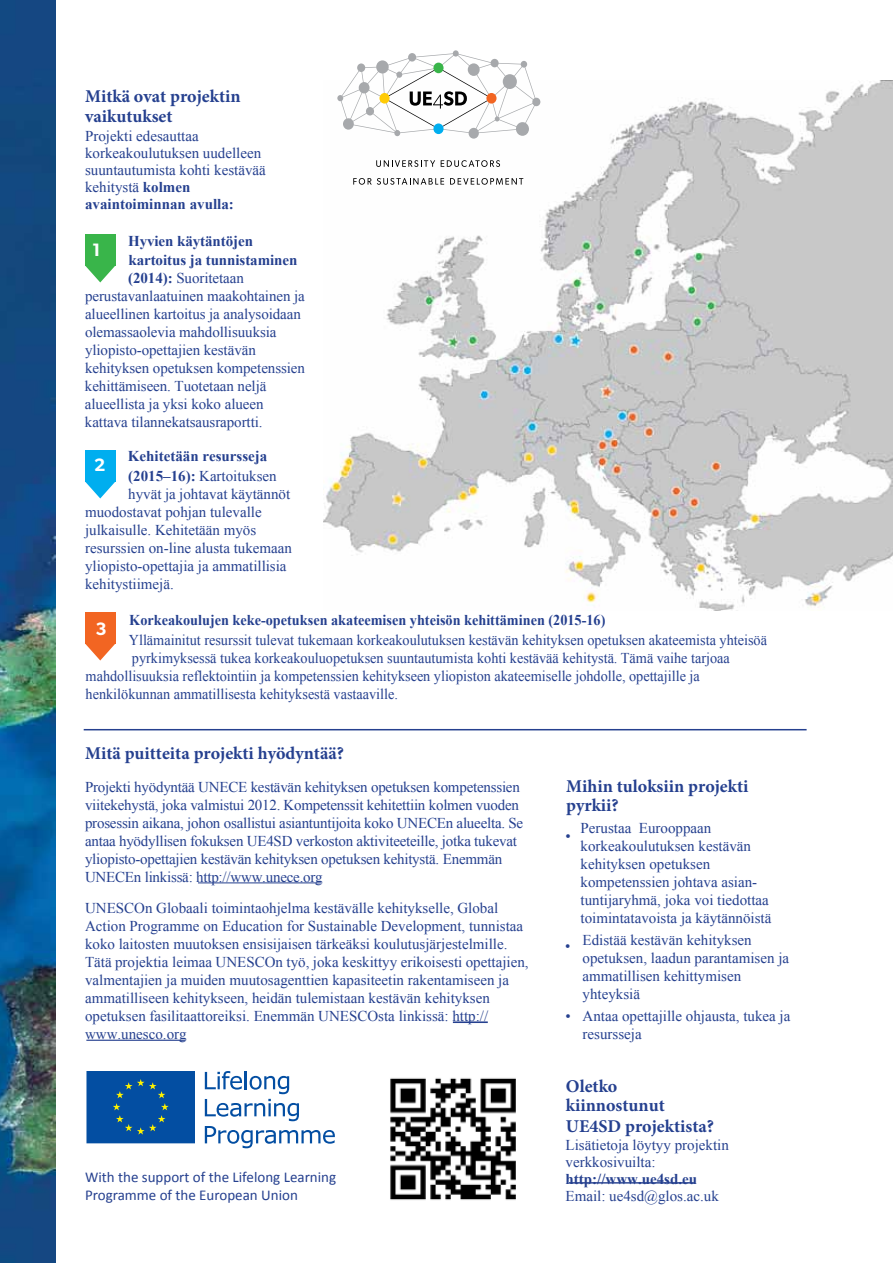
<style>
.page{position:relative;width:893px;height:1263px;background:#fff}
.page>*{position:absolute;margin:0;border:0;box-sizing:border-box;transform-origin:0 0}
.t1{font:700 18px/19.2px "Minion Pro";color:#25408f}
.t2{font:600 18px "Gibson";color:#fff}
.t3{font:15px/18px "Times New Roman";color:#25408f}
.t4{font:15px "Times New Roman";color:#25408f;scale:.95 1}
.t5{font:700 15px/19.6px "Times New Roman";color:#25408f}
.t6{font:700 15px "Times New Roman";color:#25408f;scale:.95 1}
.t7{font:15px/18px "Calibri";color:#25408f}
.s1{font-weight:700}
.s2{font-weight:400}
</style>
<div class="page">
<img style="left:323px;top:81px;width:570px;height:529px">
<img style="left:0;top:0;width:55px;height:1263px">
<div style="left:85px;top:234px;width:30px;height:31px;background:#39b54a"></div>
<svg style="left:85px;top:265px;width:30px;height:17px"></svg>
<div style="left:85px;top:450px;width:30px;height:31px;background:#00aeef"></div>
<svg style="left:85px;top:481px;width:30px;height:17px"></svg>
<div style="left:85px;top:612px;width:30px;height:31px;background:#f26522"></div>
<svg style="left:85px;top:643px;width:30px;height:17px"></svg>
<svg style="left:337px;top:50px;width:203px;height:89px"></svg>
<div style="left:433px;top:63px;width:11px;height:10px;background:#39b54a;border-radius:50%"></div>
<div style="left:486px;top:93px;width:10px;height:11px;background:#f26522;border-radius:50%"></div>
<div style="left:433px;top:123px;width:11px;height:11px;background:#00aeef;border-radius:50%"></div>
<div style="left:379px;top:93px;width:11px;height:11px;background:#ffcb05;border-radius:50%"></div>
<svg style="left:376px;top:160px;width:59px;height:7px"></svg>
<svg style="left:441px;top:160px;width:59px;height:7px"></svg>
<svg style="left:353px;top:178px;width:91px;height:7px"></svg>
<svg style="left:450px;top:178px;width:73px;height:7px"></svg>
<hr style="left:569px;top:1182px;width:125px;height:1px;background:#25408f">
<hr style="left:198px;top:882px;width:123px;height:1px;background:#25408f">
<hr style="left:86px;top:1040px;width:99px;height:1px;background:#25408f">
<hr style="left:453px;top:1022px;width:35px;height:1px;background:#25408f">
<hr style="left:84px;top:729px;width:723px;height:1px;background:#25408f">
<svg style="left:86px;top:1071px;width:109px;height:73px;background:#0d549e"></svg>
<svg style="left:205px;top:1071px;width:130px;height:77px"></svg>
<img style="left:390px;top:1078px;width:126px;height:122px">
<p class="t1" style="left:85px;top:86px;width:157px;line-height:20.4px">Mitkä ovat projektin vaikutukset</p>
<p class="t3" style="left:85px;top:127px;width:182px;line-height:17px">Projekti edesauttaa korkeakoulutuksen uudelleen suuntautumista kohti kestävää kehitystä <span class="s1">kolmen avaintoiminnan avulla:</span></p>
<p class="t2" style="left:92px;top:239px;width:10px">1</p>
<p class="t5" style="left:128px;top:231px;width:126px">Hyvien käytäntöjen</p>
<p class="t5" style="left:128px;top:250px;width:170px">kartoitus ja tunnistaminen</p>
<p class="t3" style="left:128px;top:269px;width:117px"><span class="s1">(2014):</span> Suoritetaan</p>
<p class="t3" style="left:85px;top:287px;width:221px">perustavanlaatuinen maakohtainen ja</p>
<p class="t3" style="left:85px;top:305px;width:217px">alueellinen kartoitus ja analysoidaan</p>
<p class="t3" style="left:85px;top:323px;width:193px">olemassaolevia mahdollisuuksia</p>
<p class="t3" style="left:85px;top:341px;width:172px">yliopisto-opettajien kestävän</p>
<p class="t3" style="left:85px;top:359px;width:222px">kehityksen opetuksen kompetenssien</p>
<p class="t3" style="left:85px;top:377px;width:183px">kehittämiseen. Tuotetaan neljä</p>
<p class="t3" style="left:85px;top:395px;width:180px">alueellista ja yksi koko alueen</p>
<p class="t3" style="left:85px;top:413px;width:179px">kattava tilannekatsausraportti.</p>
<p class="t2" style="left:94px;top:454px;width:13px">2</p>
<p class="t5" style="left:128px;top:446px;width:150px">Kehitetään resursseja (2015–16): <span class="s2">Kartoituksen</span></p>
<p class="t3" style="left:85px;top:485px;width:208px;text-indent:43px">hyvät ja johtavat käytännöt muodostavat pohjan tulevalle julkaisulle. Kehitetään myös resurssien on-line alusta tukemaan yliopisto-opettajia ja ammatillisia kehitystiimejä.</p>
<p class="t2" style="left:96px;top:618px;width:13px">3</p>
<p class="t6" style="left:129px;top:610px;width:503px">Korkeakoulujen keke-opetuksen akateemisen yhteisön kehittäminen (2015-16)</p>
<p class="t4" style="left:129px;top:629px;width:673px">Yllämainitut resurssit tulevat tukemaan korkeakoulutuksen kestävän kehityksen opetuksen akateemista yhteisöä</p>
<p class="t4" style="left:132px;top:647px;width:631px">pyrkimyksessä tukea korkeakouluopetuksen suuntautumista kohti kestävää kehitystä. Tämä vaihe tarjoaa</p>
<p class="t4" style="left:86px;top:665px;width:648px">mahdollisuuksia reflektointiin ja kompetenssien kehitykseen yliopiston akateemiselle johdolle, opettajille ja</p>
<p class="t4" style="left:86px;top:683px;width:330px">henkilökunnan ammatillisesta kehityksestä vastaaville.</p>
<p class="t1" style="left:85px;top:744px;width:260px">Mitä puitteita projekti hyödyntää?</p>
<p class="t3" style="left:85px;top:777px;width:440px">Projekti hyödyntää UNECE kestävän kehityksen opetuksen kompetenssien viitekehystä, joka valmistui 2012. Kompetenssit kehitettiin kolmen vuoden prosessin aikana, johon osallistui asiantuntijoita koko UNECEn alueelta. Se antaa hyödyllisen fokuksen UE4SD verkoston aktiviteeteille, jotka tukevat yliopisto-opettajien kestävän kehityksen opetuksen kehitystä. Enemmän UNECEn linkissä: http://www.unece.org</p>
<p class="t3" style="left:85px;top:899px;width:445px">UNESCOn Globaali toimintaohjelma kestävälle kehitykselle, Global Action Programme on Education for Sustainable Development, tunnistaa koko laitosten muutoksen ensisijaisen tärkeäksi koulutusjärjestelmille.<br>Tätä projektia leimaa UNESCOn työ, joka keskittyy erikoisesti opettajien, valmentajien ja muiden muutosagenttien kapasiteetin rakentamiseen ja ammatilliseen kehitykseen, heidän tulemistaan kestävän kehityksen opetuksen fasilitaattoreiksi. Enemmän UNESCOsta linkissä: http:// www.unesco.org</p>
<p class="t7" style="left:85px;top:1168px;width:253px">With the support of the Lifelong Learning<br>Programme of the European Union</p>
<p class="t1" style="left:566px;top:776px;width:184px">Mihin tuloksiin projekti pyrkii?</p>
<p class="t3" style="left:566px;top:827px;width:7px">•</p>
<p class="t3" style="left:581px;top:819px;width:192px">Perustaa Eurooppaan korkeakoulutuksen kestävän kehityksen opetuksen kompetenssien johtava asian&shy;tuntijaryhmä, joka voi tiedottaa toimintatavoista ja käytännöistä</p>
<p class="t3" style="left:582px;top:931px;width:208px;text-indent:-17px">• Edistää kestävän kehityksen opetuksen, laadun parantamisen ja ammatillisen kehittymisen yhteyksiä</p>
<p class="t3" style="left:583px;top:1007px;width:209px;text-indent:-17px">• Antaa opettajille ohjausta, tukea ja resursseja</p>
<p class="t1" style="left:566px;top:1076px;width:100px">Oletko kiinnostunut</p>
<p class="t1" style="left:566px;top:1117px;width:150px">UE4SD projektista?</p>
<p class="t3" style="left:566px;top:1136px;width:165px;line-height:17px">Lisätietoja löytyy projektin verkkosivuilta:</p>
<p class="t5" style="left:566px;top:1169px;width:133px">http://www.ue4sd.eu</p>
<p class="t3" style="left:566px;top:1187px;width:155px">Email: ue4sd@glos.ac.uk</p>
</div>
